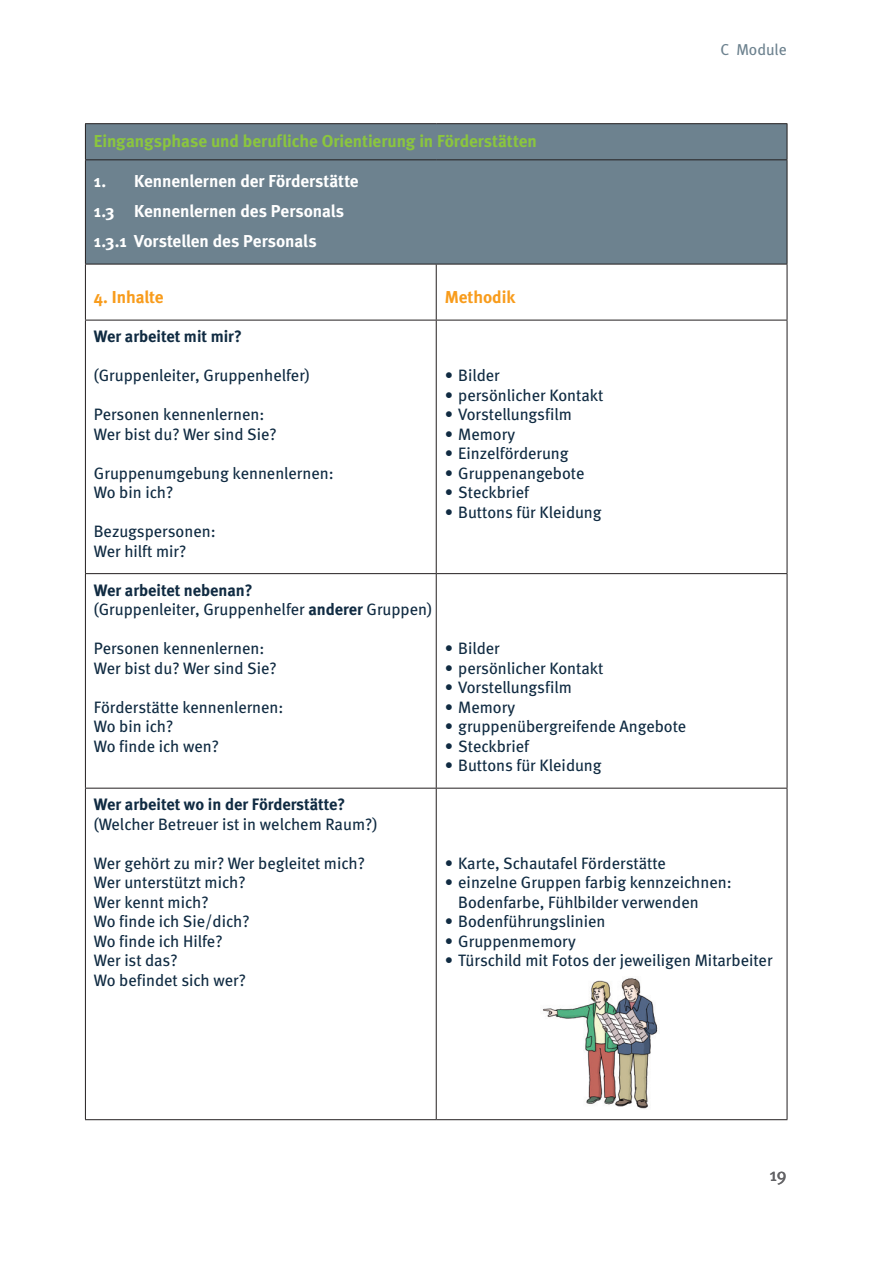
<style>
.page{position:relative;width:893px;height:1263px;background:#fff}
.page>*{position:absolute;margin:0;border:0;box-sizing:border-box;transform-origin:0 0}
.t1{font:18px "Meta Book Caps";color:#636366}
.t2{font:700 17.25px/30px "Meta";letter-spacing:-.005em;color:#fff}
.t3{font:700 17.25px "Meta";letter-spacing:-.005em;color:#8bc63e}
.t4{font:700 17.25px "Meta";color:#f89c1c}
.t5{font:16.5px/19.5px "Meta";color:#102b42}
.t6{font:700 16.5px "Meta";color:#102b42}
.t7{font:15.75px "Meta";color:#6d828f}
.s1{font-weight:700}
</style>
<div class="page">
<div style="left:86px;top:124px;width:701px;height:140px;background:#6d828f"></div>
<hr style="left:85px;top:1119px;width:351px;height:1px;background:#231f20">
<hr style="left:436px;top:1119px;width:351px;height:1px;background:#231f20">
<hr style="left:85px;top:123px;width:351px;height:1px;background:#231f20">
<hr style="left:85px;top:124px;width:1px;height:35px;background:#231f20">
<hr style="left:436px;top:123px;width:351px;height:1px;background:#231f20">
<hr style="left:787px;top:124px;width:1px;height:35px;background:#231f20">
<hr style="left:85px;top:159px;width:351px;height:1px;background:#231f20">
<hr style="left:85px;top:160px;width:1px;height:104px;background:#231f20">
<hr style="left:436px;top:159px;width:351px;height:1px;background:#231f20">
<hr style="left:787px;top:160px;width:1px;height:104px;background:#231f20">
<hr style="left:85px;top:264px;width:351px;height:1px;background:#231f20">
<hr style="left:436px;top:264px;width:351px;height:1px;background:#231f20">
<hr style="left:85px;top:264px;width:1px;height:56px;background:#231f20">
<hr style="left:436px;top:264px;width:1px;height:56px;background:#231f20">
<hr style="left:787px;top:264px;width:1px;height:56px;background:#231f20">
<hr style="left:85px;top:320px;width:351px;height:1px;background:#231f20">
<hr style="left:85px;top:320px;width:1px;height:253px;background:#231f20">
<hr style="left:436px;top:320px;width:351px;height:1px;background:#231f20">
<hr style="left:436px;top:320px;width:1px;height:253px;background:#231f20">
<hr style="left:787px;top:320px;width:1px;height:253px;background:#231f20">
<hr style="left:85px;top:573px;width:351px;height:1px;background:#231f20">
<hr style="left:85px;top:574px;width:1px;height:214px;background:#231f20">
<hr style="left:436px;top:573px;width:351px;height:1px;background:#231f20">
<hr style="left:436px;top:574px;width:1px;height:214px;background:#231f20">
<hr style="left:787px;top:574px;width:1px;height:214px;background:#231f20">
<hr style="left:85px;top:788px;width:351px;height:1px;background:#231f20">
<hr style="left:85px;top:788px;width:1px;height:331px;background:#231f20">
<hr style="left:436px;top:788px;width:351px;height:1px;background:#231f20">
<hr style="left:436px;top:788px;width:1px;height:331px;background:#231f20">
<hr style="left:787px;top:788px;width:1px;height:331px;background:#231f20">
<img style="left:543px;top:978px;width:115px;height:131px">
<p class="t3" style="left:94px;top:130px;width:444px">Eingangsphase und berufliche Orientierung in Förderstätten</p>
<p class="t2" style="left:94px;top:165px;width:266px">1. Kennenlernen der Förderstätte<br>1.3 Kennenlernen des Personals<br>1.3.1 Vorstellen des Personals</p>
<p class="t4" style="left:94px;top:286px;width:71px">4. Inhalte</p>
<p class="t4" style="left:445px;top:286px;width:72px">Methodik</p>
<p class="t6" style="left:94px;top:326px;width:149px">Wer arbeitet mit mir?</p>
<p class="t5" style="left:94px;top:365px;width:217px">(Gruppenleiter, Gruppenhelfer)</p>
<p class="t5" style="left:94px;top:404px;width:184px">Personen kennenlernen:<br>Wer bist du? Wer sind Sie?</p>
<p class="t5" style="left:94px;top:463px;width:241px">Gruppenumgebung kennenlernen:<br>Wo bin ich?</p>
<p class="t5" style="left:94px;top:521px;width:123px">Bezugspersonen:<br>Wer hilft mir?</p>
<p class="t5" style="left:445px;top:365px;width:57px">• Bilder</p>
<p class="t5" style="left:445px;top:385px;width:160px">• persönlicher Kontakt</p>
<p class="t5" style="left:445px;top:404px;width:129px">• Vorstellungsfilm</p>
<p class="t5" style="left:445px;top:424px;width:72px">• Memory</p>
<p class="t5" style="left:445px;top:443px;width:125px">• Einzelförderung</p>
<p class="t5" style="left:445px;top:463px;width:141px">• Gruppenangebote</p>
<p class="t5" style="left:445px;top:482px;width:86px">• Steckbrief</p>
<p class="t5" style="left:445px;top:502px;width:158px">• Buttons für Kleidung</p>
<p class="t5" style="left:94px;top:580px;width:340px"><span class="s1">Wer arbeitet nebenan?<br></span>(Gruppenleiter, Gruppenhelfer <span class="s1">anderer</span> Gruppen)</p>
<p class="t5" style="left:94px;top:638px;width:184px">Personen kennenlernen:<br>Wer bist du? Wer sind Sie?</p>
<p class="t5" style="left:94px;top:697px;width:191px">Förderstätte kennenlernen:<br>Wo bin ich?<br>Wo finde ich wen?</p>
<p class="t5" style="left:445px;top:638px;width:57px">• Bilder</p>
<p class="t5" style="left:445px;top:658px;width:160px">• persönlicher Kontakt</p>
<p class="t5" style="left:445px;top:677px;width:129px">• Vorstellungsfilm</p>
<p class="t5" style="left:445px;top:697px;width:72px">• Memory</p>
<p class="t5" style="left:445px;top:716px;width:243px">• gruppenübergreifende Angebote</p>
<p class="t5" style="left:445px;top:736px;width:86px">• Steckbrief</p>
<p class="t5" style="left:445px;top:755px;width:158px">• Buttons für Kleidung</p>
<p class="t7" style="left:721px;top:40px;width:68px">C Module</p>
<p class="t6" style="left:94px;top:794px;width:253px">Wer arbeitet wo in der Förderstätte?</p>
<p class="t5" style="left:94px;top:814px;width:285px">(Welcher Betreuer ist in welchem Raum?)</p>
<p class="t5" style="left:94px;top:853px;width:272px">Wer gehört zu mir? Wer begleitet mich?<br>Wer unterstützt mich?<br>Wer kennt mich?<br>Wo finde ich Sie/dich?<br>Wo finde ich Hilfe?<br>Wer ist das?<br>Wo befindet sich wer?</p>
<p class="t5" style="left:445px;top:853px;width:223px">• Karte, Schautafel Förderstätte</p>
<p class="t5" style="left:458px;top:872px;width:275px;text-indent:-13px">• einzelne Gruppen farbig kennzeichnen:<br>Bodenfarbe, Fühlbilder verwenden</p>
<p class="t5" style="left:445px;top:911px;width:162px">• Bodenführungslinien</p>
<p class="t5" style="left:445px;top:931px;width:133px">• Gruppenmemory</p>
<p class="t5" style="left:445px;top:950px;width:329px">• Türschild mit Fotos der jeweiligen Mitarbeiter</p>
<p class="t1" style="left:770px;top:1163px;width:19px">19</p>
</div>
